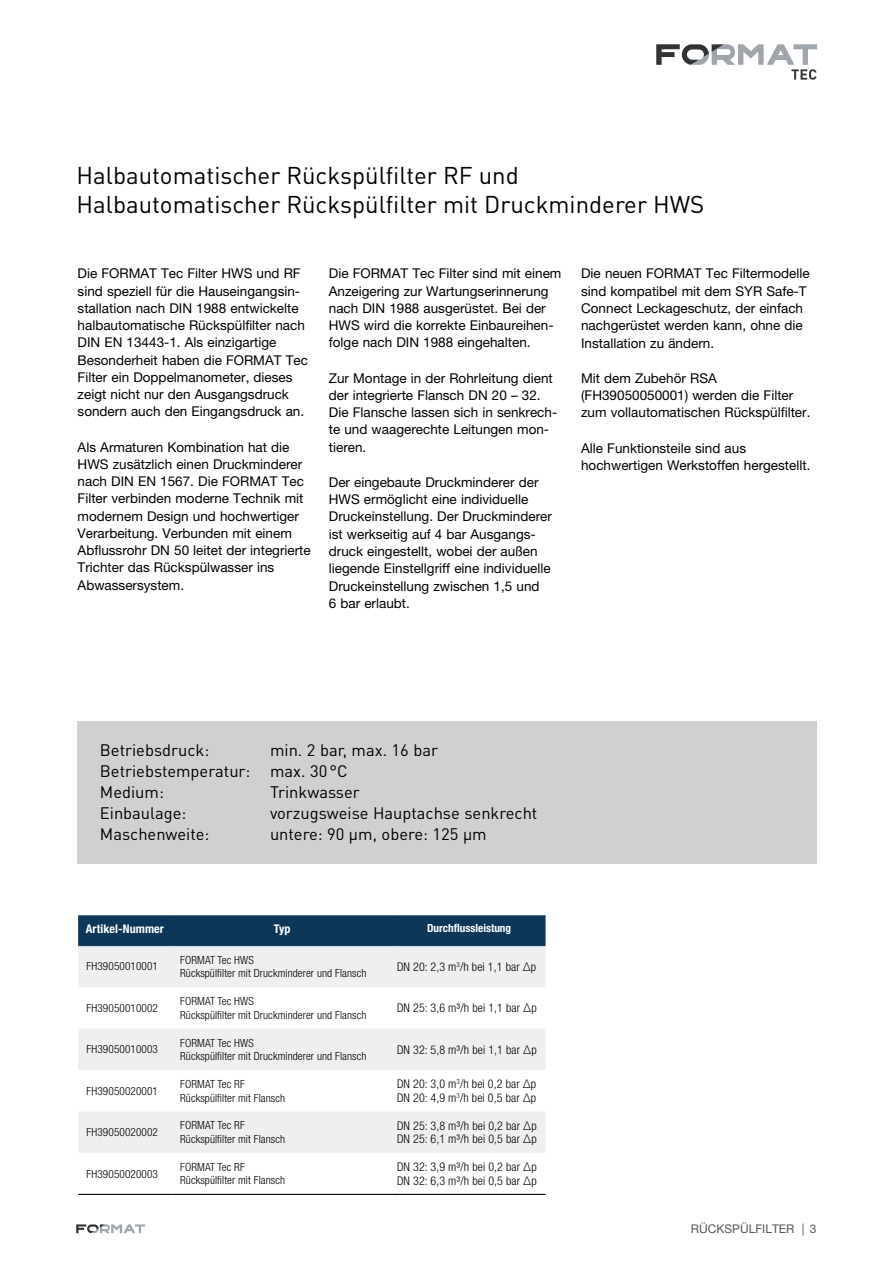
<style>
.page{position:relative;width:893px;height:1263px;background:#fff}
.page>*{position:absolute;margin:0;border:0;box-sizing:border-box;transform-origin:0 0}
.t1{font:24px/28.5px "DIN Pro";color:#000}
.t2{font:16.5px/21.1px "DIN Pro";color:#000}
.t3{font:13.5px/17.2px "Helvetica Neue LT Pro";color:#000}
.t4{font:300 condensed 12px/13.5px "Helvetica Neue LT Pro";letter-spacing:.01em;color:#000}
.t5{font:700 condensed 12px "Helvetica Neue LT Pro";letter-spacing:.01em;color:#fff}
.t6{font:12px "Helvetica Neue LT Pro";color:#575756}
.t7{font:300 condensed 11.25px/13.5px "Helvetica Neue LT Pro";letter-spacing:.01em;color:#000}
.t8{font:700 condensed 11.25px "Helvetica Neue LT Pro";color:#fff}
</style>
<div class="page">
<svg style="left:76px;top:1224px;width:69px;height:9px"></svg>
<svg style="left:656px;top:44px;width:161px;height:36px"></svg>
<div style="left:78px;top:916px;width:468px;height:29px;background:#0c3759"></div>
<svg style="left:78px;top:946px;width:468px;height:207px;fill:#edeff0"></svg>
<hr style="left:78px;top:915px;width:94px;height:1px;background:#0c3759">
<hr style="left:172px;top:915px;width:221px;height:1px;background:#0c3759">
<hr style="left:393px;top:915px;width:153px;height:1px;background:#0c3759">
<hr style="left:78px;top:945px;width:94px;height:1px;background:#0c3759">
<hr style="left:172px;top:945px;width:221px;height:1px;background:#0c3759">
<hr style="left:393px;top:945px;width:153px;height:1px;background:#0c3759">
<hr style="left:78px;top:1194px;width:94px;height:1px;background:#000">
<hr style="left:172px;top:1194px;width:221px;height:1px;background:#000">
<hr style="left:393px;top:1194px;width:153px;height:1px;background:#000">
<div style="left:77px;top:721px;width:739px;height:143px;background:#d0d0d0"></div>
<h1 class="t1" style="left:77px;top:160px;width:629px">Halbautomatischer Rückspülfilter RF und<br>Halbautomatischer Rückspülfilter mit Druckminderer HWS</h1>
<p class="t3" style="left:78px;top:265px;width:232px">Die FORMAT Tec Filter HWS und RF sind speziell für die Hauseingangsin&shy;stallation nach DIN 1988 entwickelte halbautomatische Rückspülfilter nach DIN EN 13443-1. Als einzigartige Besonderheit haben die FORMAT Tec Filter ein Doppelmanometer, dieses zeigt nicht nur den Ausgangsdruck sondern auch den Eingangsdruck an.</p>
<p class="t3" style="left:78px;top:438px;width:235px">Als Armaturen Kombination hat die HWS zusätzlich einen Druckminderer nach DIN EN 1567. Die FORMAT Tec Filter verbinden moderne Technik mit modernem Design und hochwertiger Verarbeitung. Verbunden mit einem Abflussrohr DN 50 leitet der integrierte Trichter das Rückspülwasser ins Abwassersystem.</p>
<p class="t3" style="left:329px;top:265px;width:234px">Die FORMAT Tec Filter sind mit einem Anzeigering zur Wartungserinnerung nach DIN 1988 ausgerüstet. Bei der HWS wird die korrekte Einbaureihen&shy;folge nach DIN 1988 eingehalten.</p>
<p class="t3" style="left:329px;top:369px;width:230px">Zur Montage in der Rohrleitung dient der integrierte Flansch DN 20 – 32.<br>Die Flansche lassen sich in senkrech&shy;te und waagerechte Leitungen mon&shy;tieren.</p>
<p class="t3" style="left:329px;top:473px;width:225px">Der eingebaute Druckminderer der HWS ermöglicht eine individuelle Druckeinstellung. Der Druckminderer ist werkseitig auf 4 bar Ausgangs&shy;druck eingestellt, wobei der außen liegende Einstellgriff eine individuelle Druckeinstellung zwischen 1,5 und<br>6 bar erlaubt.</p>
<p class="t3" style="left:581px;top:265px;width:230px">Die neuen FORMAT Tec Filtermodelle sind kompatibel mit dem SYR Safe-T Connect Leckageschutz, der einfach nachgerüstet werden kann, ohne die Installation zu ändern.</p>
<p class="t3" style="left:581px;top:369px;width:231px">Mit dem Zubehör RSA (FH39050050001) werden die Filter zum vollautomatischen Rückspülfilter.</p>
<p class="t3" style="left:581px;top:439px;width:231px">Alle Funktionsteile sind aus hochwertigen Werkstoffen hergestellt.</p>
<p class="t2" style="left:100px;top:739px;width:340px;text-indent:170px">min. 2 bar, max. 16 bar<br>Betriebstemperatur: max. 30°C<br>Medium:</p>
<p class="t2" style="left:100px;top:739px;width:111px">Betriebsdruck:</p>
<p class="t2" style="left:270px;top:781px;width:91px">Trinkwasser</p>
<p class="t2" style="left:100px;top:802px;width:88px">Einbaulage:</p>
<p class="t2" style="left:270px;top:802px;width:269px">vorzugsweise Hauptachse senkrecht</p>
<p class="t2" style="left:100px;top:823px;width:111px">Maschenweite:</p>
<p class="t2" style="left:270px;top:823px;width:218px">untere: 90 µm, obere: 125 µm</p>
<p class="t5" style="left:86px;top:921px;width:80px">Artikel-Nummer</p>
<p class="t5" style="left:274px;top:921px;width:18px">Typ</p>
<p class="t8" style="left:427px;top:921px;width:86px">Durchflussleistung</p>
<p class="t7" style="left:87px;top:959px;width:73px">FH39050010001</p>
<p class="t7" style="left:180px;top:953px;width:188px">FORMAT Tec HWS<br>Rückspülfilter mit Druckminderer und Flansch</p>
<p class="t4" style="left:397px;top:959px;width:141px">DN 20: 2,3 m<sup>3</sup>/h bei 1,1 bar ∆p</p>
<p class="t7" style="left:87px;top:1001px;width:73px">FH39050010002</p>
<p class="t7" style="left:180px;top:994px;width:188px">FORMAT Tec HWS<br>Rückspülfilter mit Druckminderer und Flansch</p>
<p class="t4" style="left:397px;top:1001px;width:141px">DN 25: 3,6 m³/h bei 1,1 bar ∆p</p>
<p class="t7" style="left:87px;top:1042px;width:73px">FH39050010003</p>
<p class="t7" style="left:180px;top:1036px;width:188px">FORMAT Tec HWS<br>Rückspülfilter mit Druckminderer und Flansch</p>
<p class="t4" style="left:397px;top:1042px;width:141px">DN 32: 5,8 m³/h bei 1,1 bar ∆p</p>
<p class="t7" style="left:87px;top:1084px;width:73px">FH39050020001</p>
<p class="t7" style="left:180px;top:1077px;width:106px">FORMAT Tec RF<br>Rückspülfilter mit Flansch</p>
<p class="t4" style="left:397px;top:1077px;width:141px">DN 20: 3,0 m<sup>3</sup>/h bei 0,2 bar ∆p<br>DN 20: 4,9 m<sup>3</sup>/h bei 0,5 bar ∆p</p>
<p class="t7" style="left:87px;top:1125px;width:73px">FH39050020002</p>
<p class="t7" style="left:180px;top:1119px;width:106px">FORMAT Tec RF<br>Rückspülfilter mit Flansch</p>
<p class="t4" style="left:397px;top:1119px;width:141px">DN 25: 3,8 m³/h bei 0,2 bar ∆p<br>DN 25: 6,1 m³/h bei 0,5 bar ∆p</p>
<p class="t7" style="left:87px;top:1167px;width:73px">FH39050020003</p>
<p class="t7" style="left:180px;top:1160px;width:106px">FORMAT Tec RF<br>Rückspülfilter mit Flansch</p>
<p class="t4" style="left:397px;top:1160px;width:141px">DN 32: 3,9 m³/h bei 0,2 bar ∆p<br>DN 32: 6,3 m³/h bei 0,5 bar ∆p</p>
<p class="t6" style="left:691px;top:1222px;width:127px">RÜCKSPÜLFILTER | 3</p>
</div>
